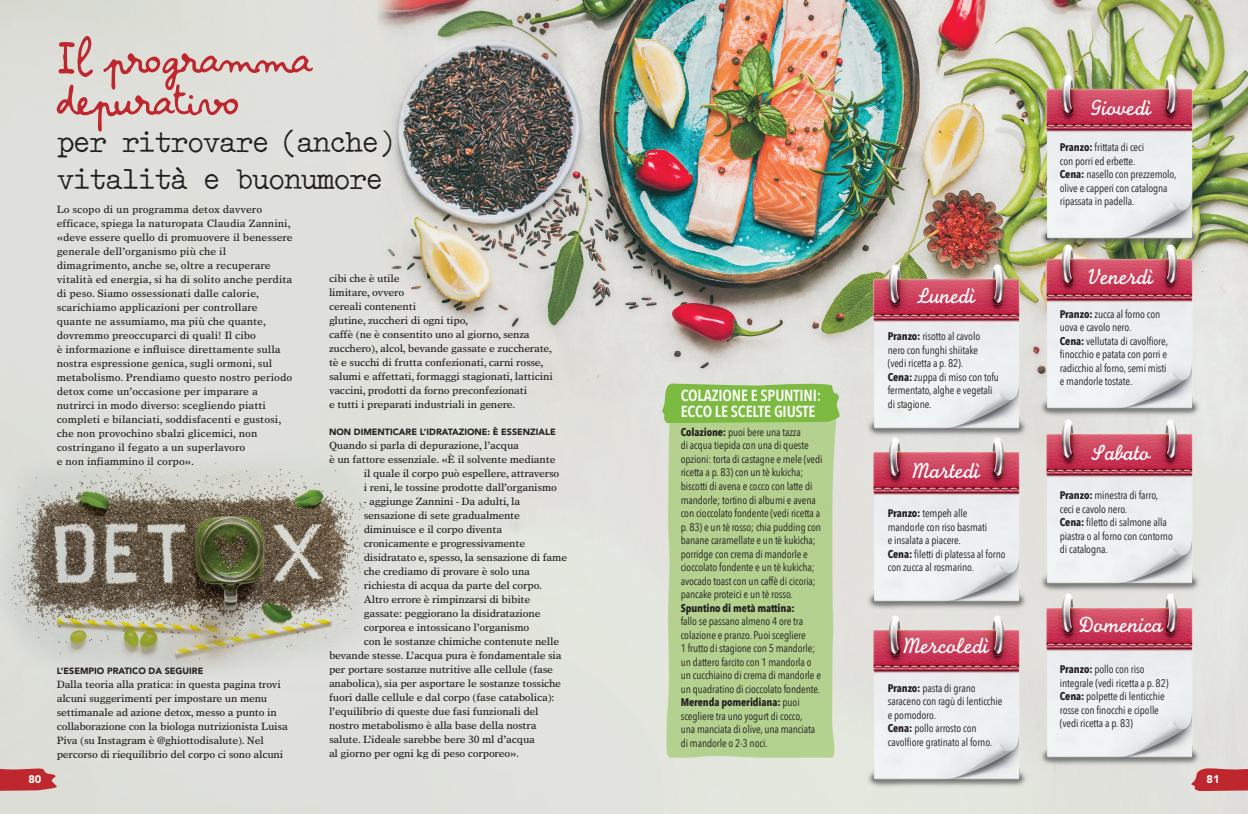
<style>
.page{position:relative;width:1248px;height:814px;background:#fff}
.page>*{position:absolute;margin:0;border:0;box-sizing:border-box;transform-origin:0 0}
.t1{font:56.7px/42px "Clairette";letter-spacing:-.01em;color:#be272d;scale:1.07 1}
.t2{font:32.9px/37px "Typewriter";letter-spacing:-.05em;color:#231f20}
.t3{font:23px "Monoline Script";letter-spacing:-.01em;color:#fff}
.t4{font:600 16px/16px "Avenir Next Condensed";letter-spacing:-.01em;color:#fff}
.t5{font:11px/13.5px "Avenir Next Condensed";letter-spacing:-.01em;color:#231f20}
.t6{font:700 11px "Avenir Next Condensed";letter-spacing:-.01em;color:#231f20}
.t7{font:900 11px "Avenir LT Std";color:#fff}
.t8{font:10.5px/14px "Times Europa LT Std";letter-spacing:-.02em;color:#231f20}
.t9{font:10.5px/14px "Times Europa LT Std";color:#231f20}
.t10{font:900 9px "Avenir";color:#231f20}
.s1{font-size:70px}
.s2{font-weight:700}
</style>
<div class="page">
<img style="left:0;top:0;width:1247px;height:814px">
<svg style="left:1188px;top:767px;width:59px;height:24px"></svg>
<img style="left:854px;top:264px;width:173px;height:173px">
<img style="left:1027px;top:74px;width:183px;height:170px">
<img style="left:1027px;top:244px;width:183px;height:175px">
<img style="left:1027px;top:419px;width:183px;height:174px">
<img style="left:1038px;top:593px;width:172px;height:181px">
<img style="left:854px;top:437px;width:184px;height:178px">
<img style="left:854px;top:615px;width:184px;height:181px">
<div style="left:666px;top:423px;width:171px;height:334px;background:#b4d18f"></div>
<img style="left:0;top:436px;width:375px;height:254px">
<svg style="left:63px;top:42px;width:5px;height:6px"></svg>
<svg style="left:63px;top:68px;width:6px;height:5px"></svg>
<svg style="left:0;top:767px;width:59px;height:24px"></svg>
<svg style="left:660px;top:382px;width:180px;height:41px;background:#88be53"></svg>
<p class="t7" style="left:28px;top:772px;width:15px">80</p>
<h1 class="t1" style="left:57px;top:43px;width:241px"><span class="s1">Il</span> programma depurativo</h1>
<h2 class="t2" style="left:57px;top:123px;width:340px">per ritrovare (anche) vitalità e buonumore</h2>
<p class="t9" style="left:57px;top:202px;width:237px">Lo scopo di un programma detox davvero efficace, spiega la naturopata Claudia Zannini, «deve essere quello di promuovere il benessere generale dell’organismo più che il dimagrimento, anche se, oltre a recuperare vitalità ed energia, si ha di solito anche perdita di peso. Siamo ossessionati dalle calorie, scarichiamo applicazioni per controllare quante ne assumiamo, ma più che quante, dovremmo preoccuparci di quali! Il cibo<br>è informazione e influisce direttamente sulla nostra espressione genica, sugli ormoni, sul metabolismo. Prendiamo questo nostro periodo detox come un’occasione per imparare a nutrirci in modo diverso: scegliendo piatti completi e bilanciati, soddisfacenti e gustosi, che non provochino sbalzi glicemici, non costringano il fegato a un superlavoro<br>e non infiammino il corpo».</p>
<p class="t10" style="left:57px;top:665px;width:148px">L’ESEMPIO PRATICO DA SEGUIRE</p>
<p class="t8" style="left:57px;top:677px;width:233px">Dalla teoria alla pratica: in questa pagina trovi alcuni suggerimenti per impostare un menu settimanale ad azione detox, messo a punto in collaborazione con la biologa nutrizionista Luisa Piva (su Instagram è @ghiottodisalute). Nel percorso di riequilibrio del corpo ci sono alcuni</p>
<p class="t8" style="left:329px;top:271px;width:225px">cibi che è utile<br>limitare, ovvero<br>cereali contenenti<br>glutine, zuccheri di ogni tipo,<br>caffè (ne è consentito uno al giorno, senza zucchero), alcol, bevande gassate e zuccherate, tè e succhi di frutta confezionati, carni rosse, salumi e affettati, formaggi stagionati, latticini vaccini, prodotti da forno preconfezionati<br>e tutti i preparati industriali in genere.</p>
<p class="t10" style="left:329px;top:426px;width:228px">NON DIMENTICARE L’IDRATAZIONE: È ESSENZIALE</p>
<p class="t8" style="left:329px;top:438px;width:192px">Quando si parla di depurazione, l’acqua</p>
<p class="t8" style="left:329px;top:452px;width:228px">è un fattore essenziale. «È il solvente mediante</p>
<p class="t8" style="left:364px;top:466px;width:197px">il quale il corpo può espellere, attraverso</p>
<p class="t8" style="left:364px;top:480px;width:195px">i reni, le tossine prodotte dall’organismo</p>
<p class="t8" style="left:364px;top:494px;width:158px">- aggiunge Zannini - Da adulti, la</p>
<p class="t8" style="left:364px;top:508px;width:158px">sensazione di sete gradualmente</p>
<p class="t8" style="left:364px;top:522px;width:140px">diminuisce e il corpo diventa</p>
<p class="t8" style="left:364px;top:536px;width:163px">cronicamente e progressivamente</p>
<p class="t8" style="left:364px;top:550px;width:205px">disidratato e, spesso, la sensazione di fame</p>
<p class="t8" style="left:364px;top:564px;width:168px">che crediamo di provare è solo una</p>
<p class="t8" style="left:364px;top:578px;width:180px">richiesta di acqua da parte del corpo.</p>
<p class="t8" style="left:364px;top:592px;width:168px">Altro errore è rimpinzarsi di bibite</p>
<p class="t8" style="left:364px;top:606px;width:178px">gassate: peggiorano la disidratazione</p>
<p class="t8" style="left:364px;top:620px;width:167px">corporea e intossicano l’organismo</p>
<p class="t8" style="left:364px;top:634px;width:197px">con le sostanze chimiche contenute nelle</p>
<p class="t8" style="left:329px;top:648px;width:234px">bevande stesse. L’acqua pura è fondamentale sia</p>
<p class="t8" style="left:329px;top:662px;width:225px">per portare sostanze nutritive alle cellule (fase</p>
<p class="t8" style="left:329px;top:676px;width:233px">anabolica), sia per asportare le sostanze tossiche</p>
<p class="t8" style="left:329px;top:690px;width:227px">fuori dalle cellule e dal corpo (fase catabolica):</p>
<p class="t8" style="left:329px;top:704px;width:211px">l’equilibrio di queste due fasi funzionali del</p>
<p class="t8" style="left:329px;top:718px;width:209px">nostro metabolismo è alla base della nostra</p>
<p class="t8" style="left:329px;top:732px;width:208px">salute. L’ideale sarebbe bere 30 ml d’acqua</p>
<p class="t8" style="left:329px;top:746px;width:192px">al giorno per ogni kg di peso corporeo».</p>
<h3 class="t4" style="left:680px;top:387px;width:142px">COLAZIONE E SPUNTINI:<br>ECCO LE SCELTE GIUSTE</h3>
<p class="t5" style="left:680px;top:425px;width:143px"><span class="s2">Colazione:</span> puoi bere una tazza<br>di acqua tiepida con una di queste opzioni: torta di castagne e mele (vedi ricetta a p. 83) con un tè kukicha; biscotti di avena e cocco con latte di mandorle; tortino di albumi e avena con cioccolato fondente (vedi ricetta a p. 83) e un tè rosso; chia pudding con banane caramellate e un tè kukicha; porridge con crema di mandorle e cioccolato fondente e un tè kukicha; avocado toast con un caffè di cicoria; pancake proteici e un tè rosso.</p>
<p class="t6" style="left:680px;top:601px;width:115px">Spuntino di metà mattina:</p>
<p class="t5" style="left:680px;top:614px;width:142px">fallo se passano almeno 4 ore tra colazione e pranzo. Puoi scegliere<br>1 frutto di stagione con 5 mandorle; un dattero farcito con 1 mandorla o un cucchiaino di crema di mandorle e un quadratino di cioccolato fondente.<br><span class="s2">Merenda pomeridiana:</span> puoi scegliere tra uno yogurt di cocco,<br>una manciata di olive, una manciata di mandorle o 2-3 noci.</p>
<h3 class="t3" style="left:916px;top:282px;width:60px">Lunedì</h3>
<p class="t5" style="left:887px;top:329px;width:113px"><span class="s2">Pranzo:</span> risotto al cavolo nero con funghi shiitake (vedi ricetta a p. 82).<br><span class="s2">Cena:</span> zuppa di miso con tofu fermentato, alghe e vegetali di stagione.</p>
<h3 class="t3" style="left:912px;top:456px;width:69px">Martedì</h3>
<p class="t5" style="left:887px;top:506px;width:119px"><span class="s2">Pranzo:</span> tempeh alle mandorle con riso basmati<br>e insalata a piacere.<br><span class="s2">Cena:</span> filetti di platessa al forno con zucca al rosmarino.</p>
<h3 class="t3" style="left:903px;top:631px;width:87px">Mercoledì</h3>
<p class="t5" style="left:887px;top:680px;width:116px"><span class="s2">Pranzo:</span> pasta di grano saraceno con ragù di lenticchie e pomodoro.<br><span class="s2">Cena:</span> pollo arrosto con cavolfiore gratinato al forno.</p>
<h3 class="t3" style="left:1089px;top:94px;width:63px">Giovedì</h3>
<p class="t5" style="left:1059px;top:140px;width:118px"><span class="s2">Pranzo:</span> frittata di ceci<br>con porri ed erbette.<br><span class="s2">Cena:</span> nasello con prezzemolo, olive e capperi con catalogna ripassata in padella.</p>
<h3 class="t3" style="left:1087px;top:263px;width:67px">Venerdì</h3>
<p class="t5" style="left:1059px;top:307px;width:110px"><span class="s2">Pranzo:</span> zucca al forno con uova e cavolo nero.<br><span class="s2">Cena:</span> vellutata di cavolfiore, finocchio e patata con porri e radicchio al forno, semi misti e mandorle tostate.</p>
<h3 class="t3" style="left:1090px;top:438px;width:61px">Sabato</h3>
<p class="t5" style="left:1059px;top:488px;width:114px"><span class="s2">Pranzo:</span> minestra di farro, ceci e cavolo nero.<br><span class="s2">Cena:</span> filetto di salmone alla piastra o al forno con contorno di catalogna.</p>
<h3 class="t3" style="left:1078px;top:610px;width:86px">Domenica</h3>
<p class="t5" style="left:1059px;top:662px;width:110px"><span class="s2">Pranzo:</span> pollo con riso integrale (vedi ricetta a p. 82)<br><span class="s2">Cena:</span> polpette di lenticchie rosse con finocchi e cipolle (vedi ricetta a p. 83)</p>
<p class="t7" style="left:1206px;top:772px;width:15px">81</p>
</div>
